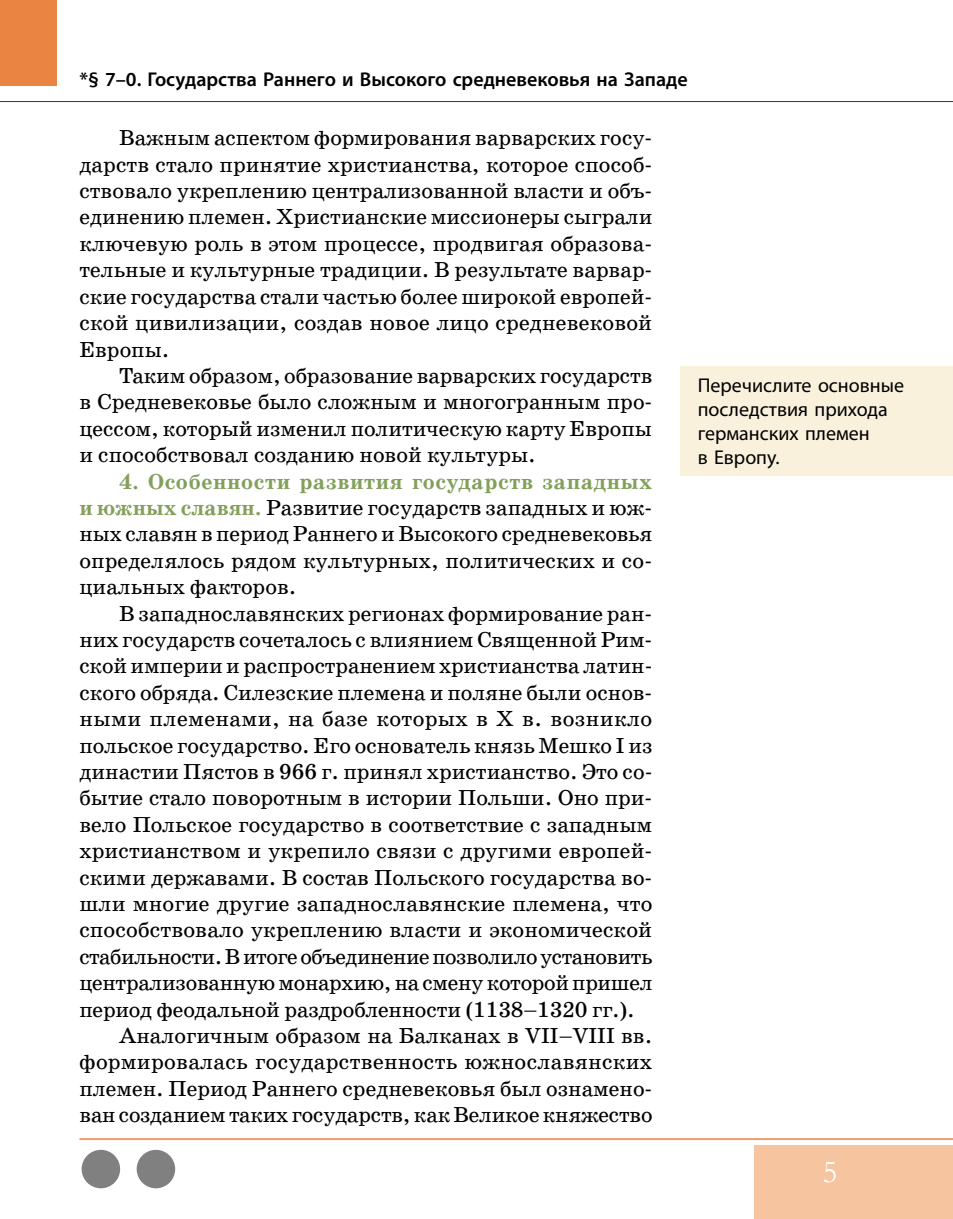
<style>
.page{position:relative;width:953px;height:1219px;background:#fff}
.page>*{position:absolute;margin:0;border:0;box-sizing:border-box;transform-origin:0 0}
.t1{font:32px "Garamond";color:#fff}
.t2{font:22px/26.4px "School Book Web";color:#000;text-align:justify}
.t3{font:22px "School Book Web";letter-spacing:-.02em;color:#000}
.t4{font:20px/24px "Myriad Pro";color:#000}
.t5{font:600 20px "Myriad Pro";color:#000}
.s1{font-weight:700;color:#83a05b}
</style>
<div class="page">
<hr style="left:0;top:101px;width:952px;height:1px;background:#000">
<div style="left:0;top:0;width:57px;height:86px;background:#e98442"></div>
<div style="left:754px;top:1145px;width:198px;height:74px;background:#f6c49f"></div>
<div style="left:82px;top:1150px;width:38px;height:38px;background:#808080;border-radius:50%"></div>
<div style="left:137px;top:1150px;width:38px;height:38px;background:#808080;border-radius:50%"></div>
<hr style="left:79px;top:1138px;width:873px;height:2px;background:#e98442">
<div style="left:680px;top:366px;width:272px;height:109px;background:#faf1dd"></div>
<p class="t5" style="left:79px;top:67px;width:609px">*§ 7–0. Государства Раннего и Высокого средневековья на Западе</p>
<p class="t2" style="left:79px;top:125px;width:574px;text-indent:40px">Важным аспектом формирования варварских госу&shy;дарств стало принятие христианства, которое способ&shy;ствовало укреплению централизованной власти и объ&shy;единению племен. Христианские миссионеры сыграли ключевую роль в этом процессе, продвигая образова&shy;тельные и культурные традиции. В результате варвар&shy;ские государства стали частью более широкой европей&shy;ской цивилизации, создав новое лицо средневековой Европы.</p>
<p class="t2" style="left:79px;top:363px;width:574px;text-indent:40px">Таким образом, образование варварских государств в Средневековье было сложным и многогранным про&shy;цессом, который изменил политическую карту Европы и способствовал созданию новой культуры.</p>
<p class="t2" style="left:79px;top:468px;width:574px;text-indent:40px"><span class="s1">4. Особенности развития государств западных и южных славян.</span> Развитие государств западных и юж&shy;ных славян в период Раннего и Высокого средневековья определялось рядом культурных, политических и со&shy;циальных факторов.</p>
<p class="t2" style="left:119px;top:600px;width:534px">В западнославянских регионах формирование ран-</p>
<p class="t2" style="left:79px;top:627px;width:574px">них государств сочеталось с влиянием Священной Рим-</p>
<p class="t2" style="left:79px;top:653px;width:574px">ской империи и распространением христианства латин-</p>
<p class="t2" style="left:79px;top:679px;width:574px">ского обряда. Силезские племена и поляне были основ-</p>
<p class="t2" style="left:79px;top:706px;width:574px">ными племенами, на базе которых в X в. возникло</p>
<p class="t2" style="left:79px;top:732px;width:574px">польское государство. Его основатель князь Мешко I из</p>
<p class="t2" style="left:79px;top:759px;width:574px">династии Пястов в 966 г. принял христианство. Это со-</p>
<p class="t2" style="left:79px;top:785px;width:574px">бытие стало поворотным в истории Польши. Оно при-</p>
<p class="t2" style="left:79px;top:811px;width:574px">вело Польское государство в соответствие с западным</p>
<p class="t2" style="left:79px;top:838px;width:574px">христианством и укрепило связи с другими европей-</p>
<p class="t2" style="left:79px;top:864px;width:571px">скими державами. В состав Польского государства во-</p>
<p class="t2" style="left:79px;top:891px;width:574px">шли многие другие западнославянские племена, что</p>
<p class="t2" style="left:79px;top:917px;width:574px">способствовало укреплению власти и экономической</p>
<p class="t3" style="left:79px;top:943px;width:574px">стабильности. В итоге объединение позволило установить</p>
<p class="t2" style="left:79px;top:970px;width:574px">централизованную монархию, на смену которой пришел</p>
<p class="t2" style="left:79px;top:996px;width:556px">период феодальной раздробленности (1138–1320 гг.).</p>
<p class="t2" style="left:119px;top:1023px;width:534px">Аналогичным образом на Балканах в VII–VIII вв.</p>
<p class="t2" style="left:79px;top:1049px;width:574px">формировалась государственность южнославянских</p>
<p class="t2" style="left:79px;top:1075px;width:574px">племен. Период Раннего средневековья был ознамено-</p>
<p class="t2" style="left:79px;top:1102px;width:574px">ван созданием таких государств, как Великое княжество</p>
<p class="t4" style="left:697px;top:373px;width:208px">Перечислите основные последствия прихода германских племен<br>в Европу.</p>
<h1 class="t1" style="left:822px;top:1150px;width:17px">5</h1>
</div>
